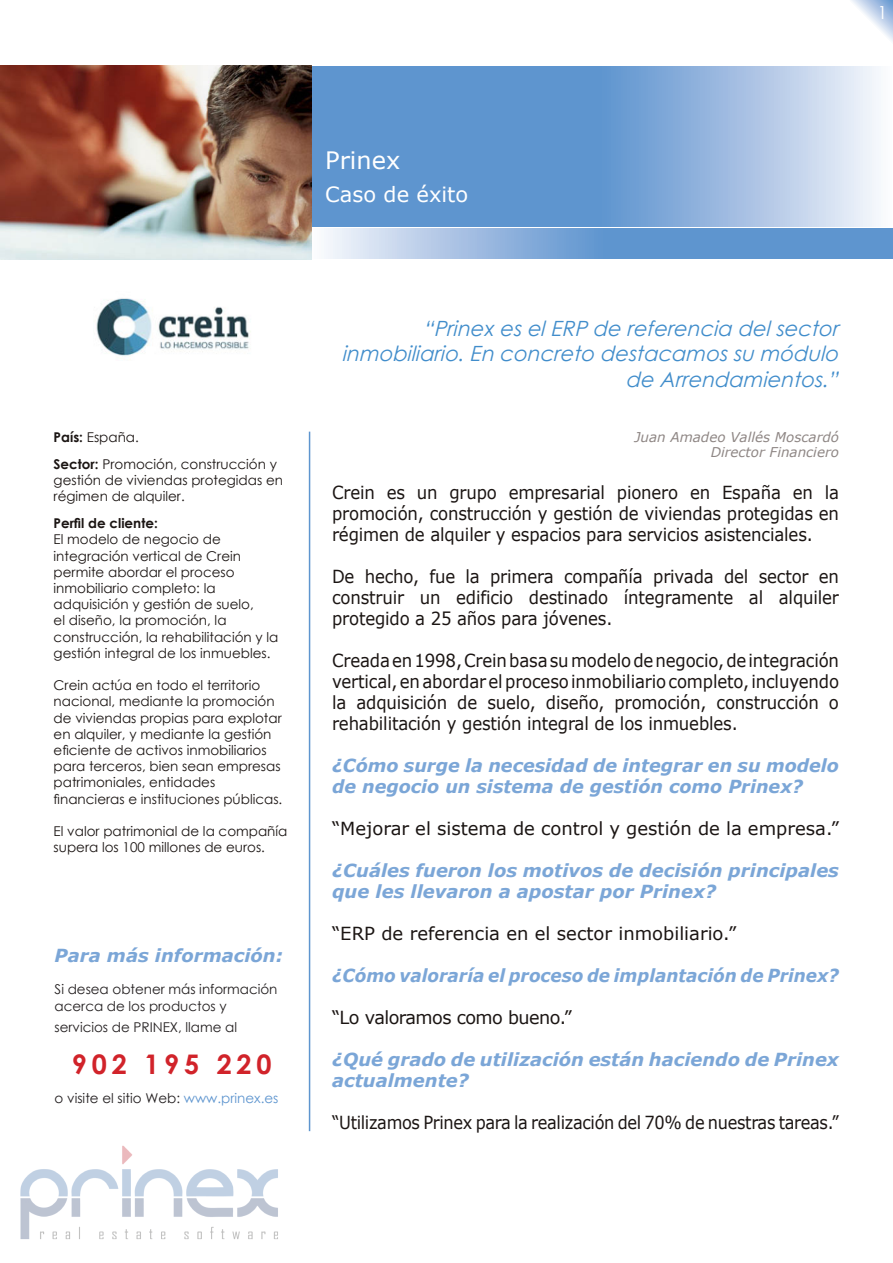
<style>
.page{position:relative;width:893px;height:1263px;background:#fff}
.page>*{position:absolute;margin:0;border:0;box-sizing:border-box;transform-origin:0 0}
.t1{font:700 27px "Century Gothic";letter-spacing:.18em;color:#d1232a}
.t2{font:24px "Verdana";color:#fff}
.Frase_destacada{font:italic 21px/25.2px "Century Gothic";color:#418dcb;text-align:right}
.t3{font:21px "Verdana";color:#fff}
.parrafo{font:18px/21px "Verdana";letter-spacing:-.01em;color:#1b1513;text-align:justify;scale:.92 1}
.t4{font:italic 700 18px/21px "Verdana";color:#7ba6d7}
.parrafo-2{font:18px "Verdana";letter-spacing:-.01em;color:#1b1513}
.parrafo-3{font:18px "Verdana";letter-spacing:-.01em;color:#1b1513;scale:.9 1}
.t5{font:italic 700 18px "Verdana";color:#7ba6d7;scale:.94 1}
.parrafo-4{font:18px "Verdana";letter-spacing:-.03em;color:#1b1513}
.t6{font:18px "Century Gothic";color:#fff}
.t7{font:13.5px/16.2px "Century Gothic";color:#1b1513}
.t8{font:13.5px/16.2px "Century Gothic";color:#231f20}
.t9{font:italic 13.5px "Verdana";color:#8f8785}
.s1{font-weight:700}
.s2{color:#5e95cf}
</style>
<div class="page">
<svg style="left:851px;top:0;width:42px;height:42px"></svg>
<img style="left:20px;top:1145px;width:258px;height:94px">
<svg style="left:312px;top:67px;width:567px;height:160px;background:#81aad9"></svg>
<svg style="left:326px;top:228px;width:567px;height:31px;background:#81aad9"></svg>
<img style="left:0;top:66px;width:312px;height:193px">
<hr style="left:309px;top:432px;width:1px;height:699px;background:#5e95cf">
<img style="left:96px;top:298px;width:155px;height:62px">
<p class="t6" style="left:877px;top:0;width:11px">1</p>
<p class="t2" style="left:325px;top:144px;width:76px">Prinex</p>
<p class="t3" style="left:325px;top:180px;width:145px">Caso de éxito</p>
<p class="t7" style="left:54px;top:429px;width:87px"><span class="s1">País:</span> España.</p>
<p class="t7" style="left:54px;top:456px;width:231px"><span class="s1">Sector:</span> Promoción, construcción y gestión de viviendas protegidas en régimen de alquiler.</p>
<p class="t7" style="left:54px;top:515px;width:226px"><span class="s1">Perfil de cliente:<br></span>El modelo de negocio de integración vertical de Crein permite abordar el proceso inmobiliario completo: la adquisición y gestión de suelo,<br>el diseño, la promoción, la construcción, la rehabilitación y la gestión integral de los inmuebles.</p>
<p class="t7" style="left:54px;top:677px;width:230px">Crein actúa en todo el territorio nacional, mediante la promoción de viviendas propias para explotar en alquiler, y mediante la gestión eficiente de activos inmobiliarios para terceros, bien sean empresas patrimoniales, entidades financieras e instituciones públicas.</p>
<p class="t7" style="left:54px;top:823px;width:235px">El valor patrimonial de la compañía supera los 100 millones de euros.</p>
<h3 class="t4" style="left:55px;top:945px;width:230px">Para más información:</h3>
<p class="t8" style="left:55px;top:981px;width:224px">Si desea obtener más información acerca de los productos y</p>
<p class="t8" style="left:55px;top:1019px;width:184px">servicios de PRINEX, llame al</p>
<h1 class="t1" style="left:72px;top:1044px;width:201px">902 195 220</h1>
<p class="t8" style="left:55px;top:1090px;width:225px">o visite el sitio Web: <span class="s2">www.prinex.es</span></p>
<p class="Frase_destacada" style="left:343px;top:316px;width:501px">“Prinex es el ERP de referencia del sector inmobiliario. En concreto destacamos su módulo de Arrendamientos.”</p>
<p class="t9" style="left:634px;top:428px;width:206px">Juan Amadeo Vallés Moscardó</p>
<p class="t9" style="left:711px;top:443px;width:130px">Director Financiero</p>
<p class="parrafo" style="left:332px;top:482px;width:553px">Crein es un grupo empresarial pionero en España en la promoción, construcción y gestión de viviendas protegidas en régimen de alquiler y espacios para servicios asistenciales.</p>
<p class="parrafo" style="left:332px;top:566px;width:553px">De hecho, fue la primera compañía privada del sector en construir un edificio destinado íntegramente al alquiler protegido a 25 años para jóvenes.</p>
<p class="parrafo" style="left:332px;top:650px;width:553px">Creada en 1998, Crein basa su modelo de negocio, de integración vertical, en abordar el proceso inmobiliario completo, incluyendo la adquisición de suelo, diseño, promoción, construcción o rehabilitación y gestión integral de los inmuebles.</p>
<p class="t4" style="left:332px;top:754px;width:508px">¿Cómo surge la necesidad de integrar en su modelo de negocio un sistema de gestión como Prinex?</p>
<p class="parrafo-2" style="left:332px;top:816px;width:508px">“Mejorar el sistema de control y gestión de la empresa.”</p>
<p class="t4" style="left:332px;top:859px;width:508px">¿Cuáles fueron los motivos de decisión principales que les llevaron a apostar por Prinex?</p>
<p class="parrafo-2" style="left:332px;top:921px;width:406px">“ERP de referencia en el sector inmobiliario.”</p>
<p class="t5" style="left:332px;top:963px;width:541px">¿Cómo valoraría el proceso de implantación de Prinex?</p>
<p class="parrafo-4" style="left:332px;top:1005px;width:241px">“Lo valoramos como bueno.”</p>
<p class="t4" style="left:332px;top:1048px;width:508px">¿Qué grado de utilización están haciendo de Prinex actualmente?</p>
<p class="parrafo-3" style="left:332px;top:1110px;width:565px">“Utilizamos Prinex para la realización del 70% de nuestras tareas.”</p>
</div>
